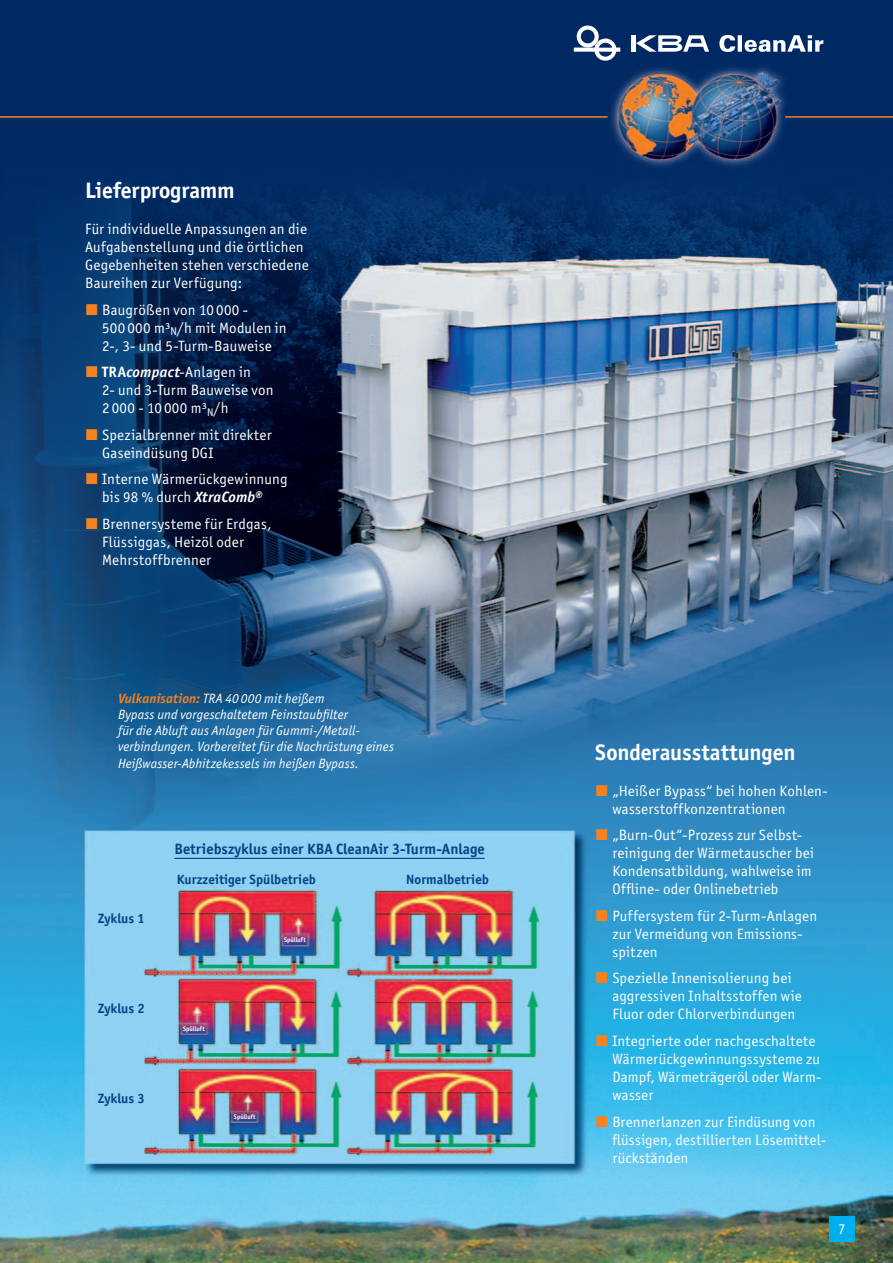
<style>
.page{position:relative;width:893px;height:1263px;background:#fff}
.page>*{position:absolute;margin:0;border:0;box-sizing:border-box;transform-origin:0 0}
.t1{font:700 22.5px "ITC Officina Sans";letter-spacing:-.005em;color:#fff}
.t2{font:15px/18px "ITC Officina Sans";letter-spacing:.015em;color:#fff}
.t3{font:700 15px "ITC Officina Sans";letter-spacing:.005em;color:#014588}
.t4{font:italic 13.5px/16.2px "ITC Officina Sans";letter-spacing:.01em;color:#fff}
.t5{font:700 13.5px "ITC Officina Sans";letter-spacing:.005em;color:#014588}
.t6{font:700 6.75px "ITC Officina Sans";color:#fff;scale:.95 1}
.s1{font-weight:700}
.s2{font-weight:700;font-style:italic}
.s3{font-weight:700;color:#f58220}
</style>
<div class="page">
<img style="left:0;top:0;width:893px;height:1263px">
<hr style="left:174px;top:858px;width:311px;height:1px;background:#014588">
<hr style="left:0;top:116px;width:608px;height:2px;background:#f58220">
<hr style="left:785px;top:116px;width:108px;height:2px;background:#f58220">
<hr style="left:632px;top:35px;width:4px;height:17px;background:#fff">
<svg style="left:636px;top:35px;width:73px;height:17px"></svg>
<svg style="left:574px;top:26px;width:46px;height:35px"></svg>
<svg style="left:719px;top:35px;width:104px;height:17px"></svg>
<div style="left:829px;top:1216px;width:26px;height:26px;background:#00aeef"></div>
<svg style="left:86px;top:304px;width:11px;height:11px"></svg>
<svg style="left:86px;top:366px;width:11px;height:11px"></svg>
<svg style="left:86px;top:429px;width:11px;height:11px"></svg>
<svg style="left:86px;top:473px;width:11px;height:11px"></svg>
<svg style="left:86px;top:518px;width:11px;height:11px"></svg>
<svg style="left:597px;top:785px;width:10px;height:11px"></svg>
<svg style="left:597px;top:829px;width:10px;height:11px"></svg>
<svg style="left:597px;top:910px;width:10px;height:11px"></svg>
<svg style="left:597px;top:972px;width:10px;height:11px"></svg>
<svg style="left:597px;top:1035px;width:10px;height:11px"></svg>
<svg style="left:597px;top:1115px;width:10px;height:11px"></svg>
<h1 class="t1" style="left:85px;top:181px;width:151px">Lieferprogramm</h1>
<p class="t2" style="left:85px;top:221px;width:225px">Für individuelle Anpassungen an die Aufgabenstellung und die örtlichen Gegebenheiten stehen verschiedene Baureihen zur Verfügung:</p>
<p class="t2" style="left:102px;top:301px;width:186px">Baugrößen von 10 000 -<br>500 000 m³<sub>N</sub>/h mit Modulen in<br>2-, 3- und 5-Turm-Bauweise</p>
<p class="t2" style="left:102px;top:364px;width:173px"><span class="s1">TRA</span><span class="s2">compact</span>-Anlagen in<br>2- und 3-Turm Bauweise von<br>2 000 - 10 000 m³<sub>N</sub>/h</p>
<p class="t2" style="left:102px;top:426px;width:171px">Spezialbrenner mit direkter<br>Gaseindüsung DGI</p>
<p class="t2" style="left:102px;top:471px;width:187px">Interne Wärmerückgewinnung bis 98 % durch <span class="s2">XtraComb</span><sup>®</sup></p>
<p class="t2" style="left:102px;top:515px;width:171px">Brennersysteme für Erdgas,<br>Flüssiggas, Heizöl oder<br>Mehrstoffbrenner</p>
<p class="t4" style="left:118px;top:691px;width:278px"><span class="s3">Vulkanisation:</span> TRA 40 000 mit heißem<br>Bypass und vorgeschaltetem Feinstaubfilter<br>für die Abluft aus Anlagen für Gummi-/Metall&shy;verbindungen. Vorbereitet für die Nachrüstung eines Heißwasser-Abhitzekessels im heißen Bypass.</p>
<p class="t3" style="left:174px;top:842px;width:312px">Betriebszyklus einer KBA CleanAir 3-Turm-Anlage</p>
<p class="t5" style="left:98px;top:912px;width:48px">Zyklus 1</p>
<p class="t5" style="left:98px;top:1002px;width:48px">Zyklus 2</p>
<p class="t5" style="left:98px;top:1092px;width:48px">Zyklus 3</p>
<p class="t5" style="left:177px;top:874px;width:141px">Kurzzeitiger Spülbetrieb</p>
<p class="t5" style="left:406px;top:874px;width:84px">Normalbetrieb</p>
<p class="t6" style="left:284px;top:937px;width:24px">Spülluft</p>
<p class="t6" style="left:183px;top:1026px;width:24px">Spülluft</p>
<p class="t6" style="left:234px;top:1114px;width:24px">Spülluft</p>
<h1 class="t1" style="left:595px;top:743px;width:202px">Sonderausstattungen</h1>
<p class="t2" style="left:612px;top:782px;width:217px">„Heißer Bypass“ bei hohen Kohlen&shy;wasserstoffkonzentrationen</p>
<p class="t2" style="left:612px;top:827px;width:203px">„Burn-Out“-Prozess zur Selbst&shy;reinigung der Wärmetauscher bei<br>Kondensatbildung, wahlweise im<br>Offline- oder Onlinebetrieb</p>
<p class="t2" style="left:612px;top:907px;width:206px">Puffersystem für 2-Turm-Anlagen zur Vermeidung von Emissions&shy;spitzen</p>
<p class="t2" style="left:612px;top:970px;width:191px">Spezielle Innenisolierung bei aggressiven Inhaltsstoffen wie<br>Fluor oder Chlorverbindungen</p>
<p class="t2" style="left:612px;top:1032px;width:211px">Integrierte oder nachgeschaltete<br>Wärmerückgewinnungssysteme zu<br>Dampf, Wärmeträgeröl oder Warm&shy;wasser</p>
<p class="t2" style="left:612px;top:1113px;width:215px">Brennerlanzen zur Eindüsung von flüssigen, destillierten Lösemittel&shy;rückständen</p>
<p class="t2" style="left:838px;top:1220px;width:9px">7</p>
</div>
